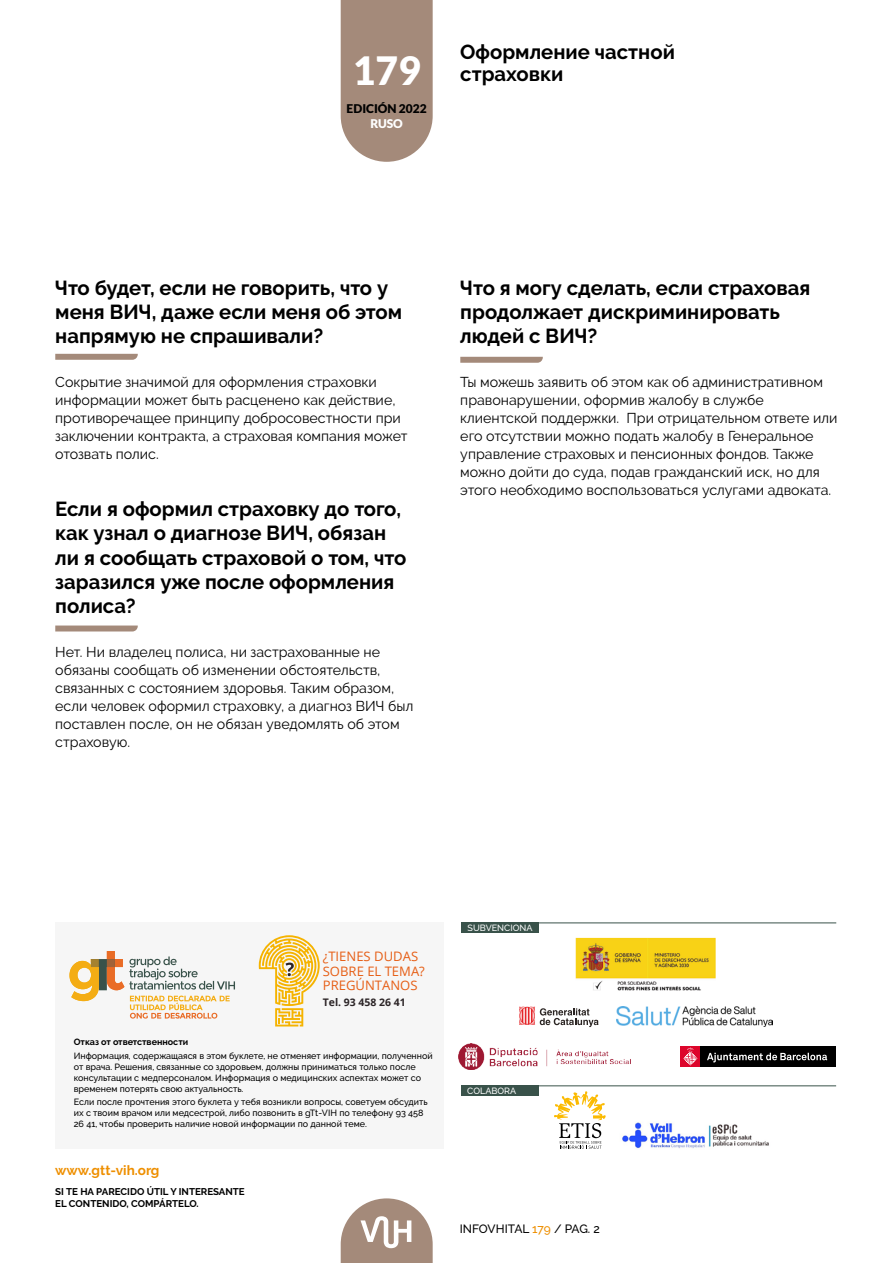
<style>
.page{position:relative;width:893px;height:1263px;background:#fff}
.page>*{position:absolute;margin:0;border:0;box-sizing:border-box;transform-origin:0 0}
.t1{font:700 20.25px/24.3px "Raleway";color:#000}
.t2{font:14.25px/18px "Raleway";color:#000}
.t3{font:700 13.5px "Raleway";color:#ee8f00}
.t4{font:13.05px/14.4px "Open Sans";color:#e65e15}
.t5{font:500 12px "Raleway";color:#000}
.t6{font:900 12px "Lato";color:#000}
.t7{font:900 12px "Lato";color:#fff}
.t8{font:700 10.5px "Open Sans";color:#2b2426}
.t9{font:700 9.75px/12px "Raleway";color:#000}
.t10{font:500 9px/10.8px "Raleway";color:#000}
.t11{font:700 9px "Raleway";color:#000}
.t12{font:500 9px "Raleway";color:#fff}
.s1{font-family:"Lato";font-weight:900;font-size:39px;color:#fff}
.s2{color:#ee8f00}
</style>
<div class="page">
<div style="left:55px;top:923px;width:389px;height:226px;background:#f6f6f6"></div>
<svg style="left:259px;top:935px;width:61px;height:91px"></svg>
<svg style="left:69px;top:951px;width:166px;height:67px"></svg>
<div style="left:461px;top:922px;width:78px;height:11px;background:#39524a"></div>
<hr style="left:461px;top:922px;width:375px;height:1px;background:#39524a">
<hr style="left:461px;top:1085px;width:375px;height:1px;background:#39524a">
<div style="left:461px;top:1085px;width:78px;height:11px;background:#39524a"></div>
<img style="left:622px;top:1122px;width:147px;height:27px">
<img style="left:616px;top:1006px;width:156px;height:21px">
<svg style="left:519px;top:1006px;width:79px;height:21px"></svg>
<img style="left:575px;top:937px;width:141px;height:54px">
<img style="left:459px;top:1044px;width:171px;height:26px">
<div style="left:680px;top:1046px;width:21px;height:21px;background:#dd052b"></div>
<div style="left:700px;top:1046px;width:136px;height:21px;background:#000"></div>
<svg style="left:707px;top:1053px;width:120px;height:9px"></svg>
<svg style="left:683px;top:1047px;width:15px;height:19px"></svg>
<svg style="left:554px;top:1091px;width:52px;height:58px"></svg>
<svg style="left:341px;top:1198px;width:92px;height:65px"></svg>
<svg style="left:341px;top:0;width:92px;height:162px;background:#a99182"></svg>
<svg style="left:55px;top:354px;width:83px;height:6px"></svg>
<svg style="left:55px;top:625px;width:83px;height:6px"></svg>
<svg style="left:460px;top:357px;width:83px;height:6px"></svg>
<h1 class="t1" style="left:353px;top:42px;width:324px;line-height:21.8px;text-indent:108px">Оформление частной<br><span class="s1">179</span> страховки</h1>
<p class="t6" style="left:347px;top:102px;width:82px">EDICIÓN 2022</p>
<p class="t7" style="left:370px;top:116px;width:34px">RUSO</p>
<h1 class="t1" style="left:55px;top:276px;width:348px">Что будет, если не говорить, что у меня ВИЧ, даже если меня об этом напрямую не спрашивали?</h1>
<p class="t2" style="left:55px;top:373px;width:354px">Сокрытие значимой для оформления страховки информации может быть расценено как действие, противоречащее принципу добросовестности при заключении контракта, а страховая компания может отозвать полис.</p>
<h1 class="t1" style="left:55px;top:497px;width:352px">Если я оформил страховку до того, как узнал о диагнозе ВИЧ, обязан ли я сообщать страховой о том, что заразился уже после оформления полиса?</h1>
<p class="t2" style="left:55px;top:643px;width:360px">Нет. Ни владелец полиса, ни застрахованные не обязаны сообщать об изменении обстоятельств, связанных с состоянием здоровья. Таким образом, если человек оформил страховку, а диагноз ВИЧ был поставлен после, он не обязан уведомлять об этом страховую.</p>
<h1 class="t1" style="left:460px;top:276px;width:352px">Что я могу сделать, если страховая продолжает дискриминировать людей с ВИЧ?</h1>
<p class="t2" style="left:460px;top:373px;width:379px">Ты можешь заявить об этом как об административном правонарушении, оформив жалобу в службе клиентской поддержки. При отрицательном ответе или его отсутствии можно подать жалобу в Генеральное управление страховых и пенсионных фондов. Также можно дойти до суда, подав гражданский иск, но для этого необходимо воспользоваться услугами адвоката.</p>
<p class="t4" style="left:323px;top:949px;width:104px">¿TIENES DUDAS<br>SOBRE EL TEMA?<br>PREGÚNTANOS</p>
<p class="t8" style="left:323px;top:994px;width:84px">Tel. 93 458 26 41</p>
<p class="t11" style="left:74px;top:1037px;width:116px">Отказ от ответственности</p>
<p class="t10" style="left:74px;top:1051px;width:360px">Информация, содержащаяся в этом буклете, не отменяет информации, полученной от врача. Решения, связанные со здоровьем, должны приниматься только после консультации с медперсоналом. Информация о медицинских аспектах может со временем потерять свою актуальность.</p>
<p class="t10" style="left:74px;top:1097px;width:355px">Если после прочтения этого буклета у тебя возникли вопросы, советуем обсудить их с твоим врачом или медсестрой, либо позвонить в gTt-VIH по телефону 93 458<br>26 41, чтобы проверить наличие новой информации по данной теме.</p>
<p class="t3" style="left:55px;top:1163px;width:106px">www.gtt-vih.org</p>
<p class="t9" style="left:55px;top:1185px;width:191px">SI TE HA PARECIDO ÚTIL Y INTERESANTE<br>EL CONTENIDO, COMPÁRTELO.</p>
<p class="t12" style="left:468px;top:922px;width:66px">SUBVENCIONA</p>
<p class="t12" style="left:467px;top:1085px;width:50px">COLABORA</p>
<p class="t5" style="left:460px;top:1221px;width:142px">INFOVHITAL <span class="s2">179</span> / PAG. 2</p>
</div>
